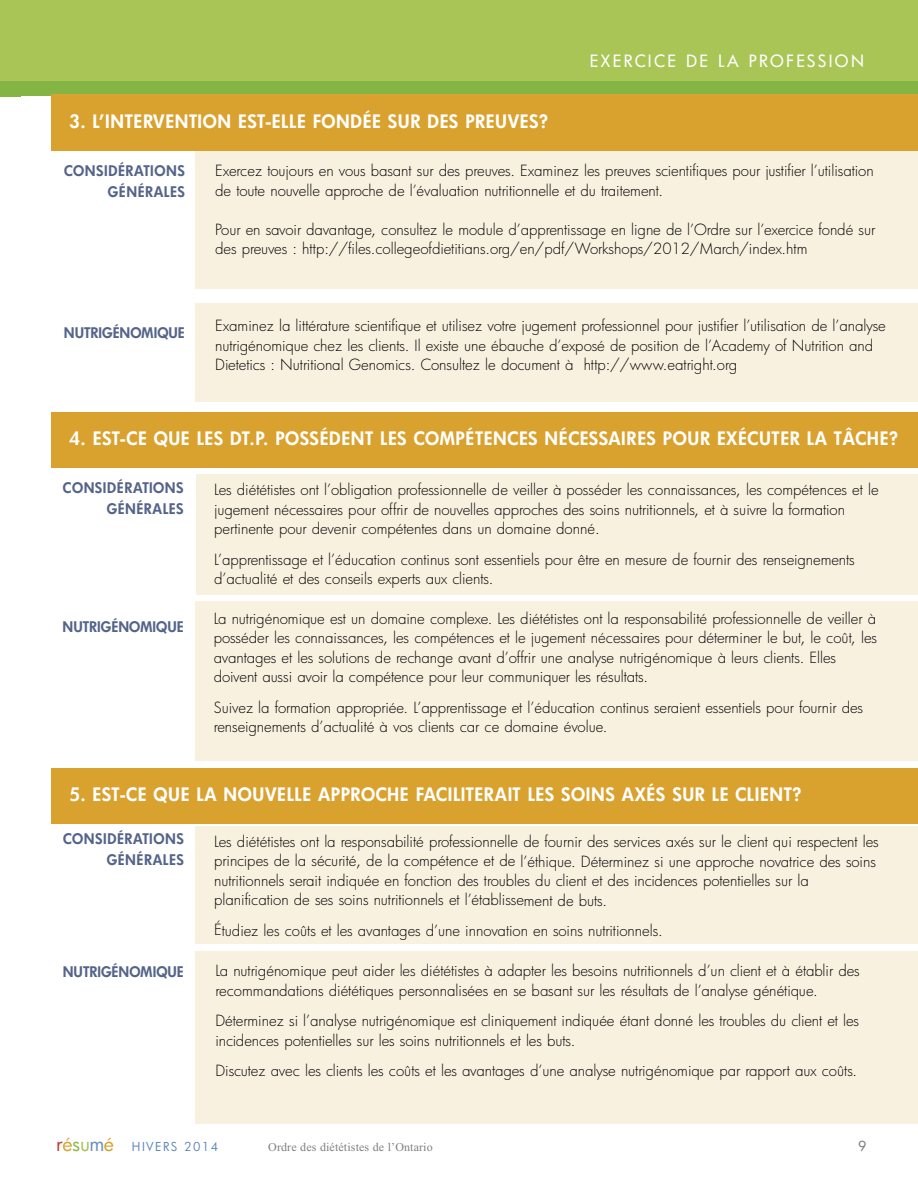
<style>
.page{position:relative;width:918px;height:1188px;background:#fff}
.page>*{position:absolute;margin:0;border:0;box-sizing:border-box;transform-origin:0 0}
.t1{font:800 18px "Futura";letter-spacing:.035em;color:#fff}
.t2{font:500 16.5px "Futura";letter-spacing:.145em;color:#fff}
.t3{font:300 15px/19.5px "Futura";letter-spacing:-.005em;color:#000}
.t4{font:800 14.25px/21px "Futura";letter-spacing:.035em;color:#546489;text-align:right}
.t5{font:800 14.25px "Futura";color:#546489}
.t6{font:500 13.5px "Futura";color:#808080}
.t7{font:12px "Times New Roman";letter-spacing:.01em;color:#808080}
.t8{font:12px "Futura";letter-spacing:.125em;color:#5e84bc}
.s1{font-size:19.5px;color:#c0413b}
.s2{font-size:19.5px;color:#d9a12e}
.s3{font-size:19.5px;color:#8ab74c}
.s4{font-size:19.5px;color:#a8c556}
.s5{font-size:19.5px;color:#6e90c3}
</style>
<div class="page">
<div style="left:0;top:0;width:918px;height:84px;background:#a8c556"></div>
<div style="left:0;top:81px;width:918px;height:15px;background:#84b443"></div>
<div style="left:196px;top:149px;width:722px;height:140px;background:#f9f1e0"></div>
<div style="left:52px;top:94px;width:866px;height:57px;background:#d9a12e"></div>
<div style="left:196px;top:303px;width:722px;height:99px;background:#f9f1e0"></div>
<div style="left:196px;top:474px;width:722px;height:121px;background:#f9f1e0"></div>
<div style="left:195px;top:601px;width:723px;height:160px;background:#f9f1e0"></div>
<div style="left:52px;top:412px;width:866px;height:56px;background:#d9a12e"></div>
<div style="left:196px;top:826px;width:722px;height:117px;background:#f9f1e0"></div>
<div style="left:196px;top:951px;width:722px;height:172px;background:#f9f1e0"></div>
<div style="left:52px;top:769px;width:866px;height:55px;background:#d9a12e"></div>
<p class="t2" style="left:590px;top:51px;width:276px">EXERCICE DE LA PROFESSION</p>
<p class="t1" style="left:70px;top:111px;width:480px">3. L’INTERVENTION EST-ELLE FONDÉE SUR DES PREUVES?</p>
<p class="t3" style="left:215px;top:161px;width:660px">Exercez toujours en vous basant sur des preuves. Examinez les preuves scientifiques pour justifier l’utilisation de toute nouvelle approche de l’évaluation nutritionnelle et du traitement.</p>
<p class="t3" style="left:215px;top:220px;width:662px">Pour en savoir davantage, consultez le module d’apprentissage en ligne de l’Ordre sur l’exercice fondé sur des preuves : http://files.collegeofdietitians.org/en/pdf/Workshops/2012/March/index.htm</p>
<p class="t4" style="left:64px;top:160px;width:122px">CONSIDÉRATIONS<br>GÉNÉRALES</p>
<p class="t5" style="left:64px;top:325px;width:123px">NUTRIGÉNOMIQUE</p>
<p class="t3" style="left:215px;top:316px;width:672px">Examinez la littérature scientifique et utilisez votre jugement professionnel pour justifier l’utilisation de l’analyse nutrigénomique chez les clients. Il existe une ébauche d’exposé de position de l’Academy of Nutrition and<br>Dietetics : Nutritional Genomics. Consultez le document à http://www.eatright.org</p>
<p class="t1" style="left:70px;top:428px;width:830px">4. EST-CE QUE LES DT.P. POSSÉDENT LES COMPÉTENCES NÉCESSAIRES POUR EXÉCUTER LA TÂCHE?</p>
<p class="t4" style="left:63px;top:477px;width:122px">CONSIDÉRATIONS<br>GÉNÉRALES</p>
<p class="t5" style="left:63px;top:619px;width:123px">NUTRIGÉNOMIQUE</p>
<p class="t3" style="left:214px;top:480px;width:666px">Les diététistes ont l’obligation professionnelle de veiller à posséder les connaissances, les compétences et le jugement nécessaires pour offrir de nouvelles approches des soins nutritionnels, et à suivre la formation pertinente pour devenir compétentes dans un domaine donné.</p>
<p class="t3" style="left:214px;top:550px;width:642px">L’apprentissage et l’éducation continus sont essentiels pour être en mesure de fournir des renseignements d’actualité et des conseils experts aux clients.</p>
<p class="t3" style="left:214px;top:609px;width:665px">La nutrigénomique est un domaine complexe. Les diététistes ont la responsabilité professionnelle de veiller à posséder les connaissances, les compétences et le jugement nécessaires pour déterminer le but, le coût, les avantages et les solutions de rechange avant d’offrir une analyse nutrigénomique à leurs clients. Elles doivent aussi avoir la compétence pour leur communiquer les résultats.</p>
<p class="t3" style="left:214px;top:698px;width:651px">Suivez la formation appropriée. L’apprentissage et l’éducation continus seraient essentiels pour fournir des renseignements d’actualité à vos clients car ce domaine évolue.</p>
<p class="t1" style="left:70px;top:784px;width:733px">5. EST-CE QUE LA NOUVELLE APPROCHE FACILITERAIT LES SOINS AXÉS SUR LE CLIENT?</p>
<p class="t4" style="left:63px;top:829px;width:122px">CONSIDÉRATIONS<br>GÉNÉRALES</p>
<p class="t5" style="left:63px;top:964px;width:123px">NUTRIGÉNOMIQUE</p>
<p class="t3" style="left:214px;top:832px;width:666px">Les diététistes ont la responsabilité professionnelle de fournir des services axés sur le client qui respectent les principes de la sécurité, de la compétence et de l’éthique. Déterminez si une approche novatrice des soins nutritionnels serait indiquée en fonction des troubles du client et des incidences potentielles sur la planification de ses soins nutritionnels et l’établissement de buts.</p>
<p class="t3" style="left:214px;top:921px;width:450px">Étudiez les coûts et les avantages d’une innovation en soins nutritionnels.</p>
<p class="t3" style="left:215px;top:961px;width:646px">La nutrigénomique peut aider les diététistes à adapter les besoins nutritionnels d’un client et à établir des recommandations diététiques personnalisées en se basant sur les résultats de l’analyse génétique.</p>
<p class="t3" style="left:215px;top:1011px;width:645px">Déterminez si l’analyse nutrigénomique est cliniquement indiquée étant donné les troubles du client et les incidences potentielles sur les soins nutritionnels et les buts.</p>
<p class="t3" style="left:215px;top:1061px;width:643px">Discutez avec les clients les coûts et les avantages d’une analyse nutrigénomique par rapport aux coûts.</p>
<p class="t8" style="left:56px;top:1140px;width:163px"><span class="s1">r</span><span class="s2">é</span><span class="s3">s</span><span class="s4">u</span><span class="s5">m</span><span class="s2">é</span> HIVERS 2014</p>
<p class="t7" style="left:268px;top:1140px;width:166px">Ordre des diététistes de l’Ontario</p>
<p class="t6" style="left:858px;top:1139px;width:9px">9</p>
</div>
